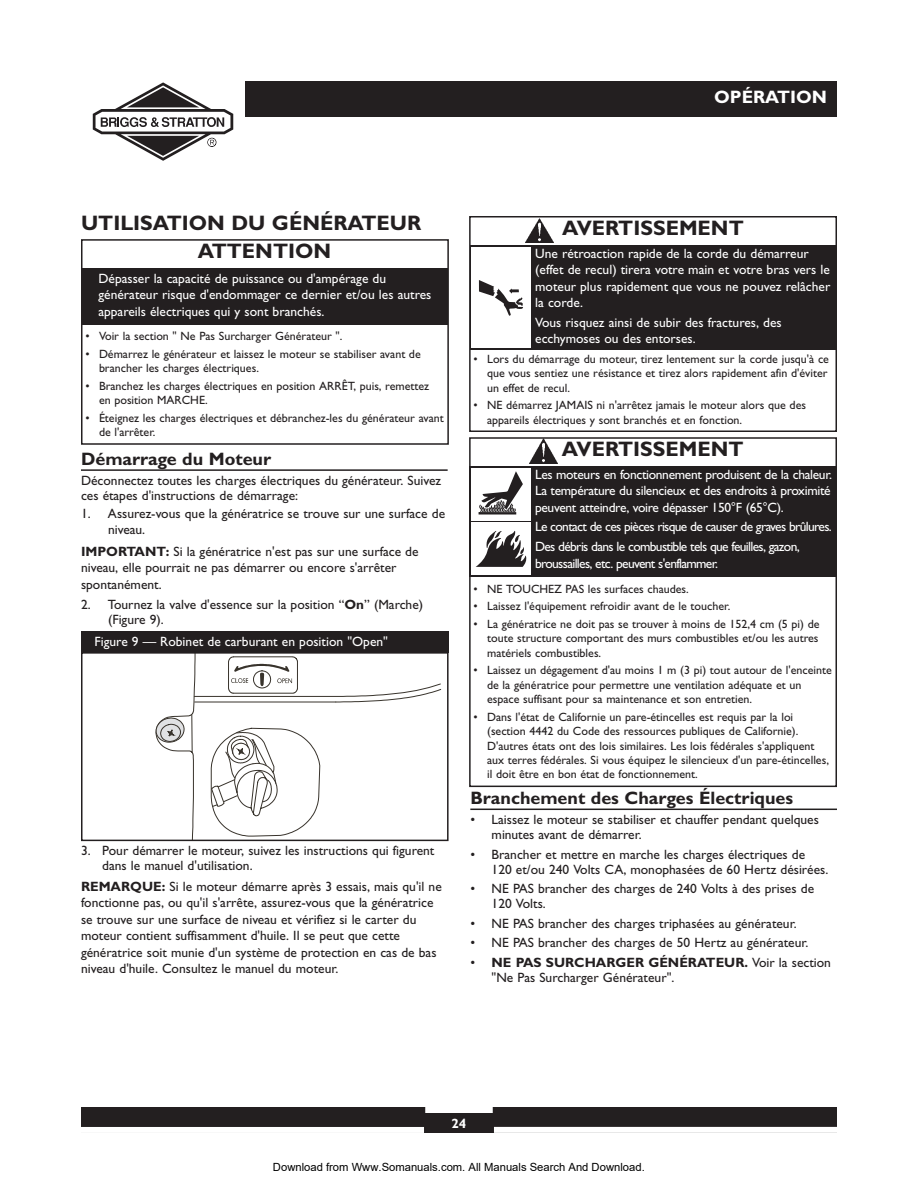
<style>
.page{position:relative;width:918px;height:1188px;background:#fff}
.page>*{position:absolute;margin:0;border:0;box-sizing:border-box;transform-origin:0 0}
.t1{font:700 21px "Gill Sans";color:#231f20}
.t2{font:700 18px "Gill Sans";color:#231f20}
.t3{font:700 18px "Gill Sans";color:#fff}
.t4{font:13.5px/15px "Gill Sans";color:#231f20}
.t5{font:13.5px/16.5px "Gill Sans";color:#fff}
.t6{font:13.5px/19.8px "Gill Sans";letter-spacing:-.05em;color:#fff}
.t7{font:700 13.5px "Gill Sans";color:#fff}
.t8{font:12px/14.4px "Gill Sans";color:#231f20}
.t9{font:11.25px "Arial";color:#000}
.s1{font-weight:700}
</style>
<div class="page">
<hr style="left:81px;top:469px;width:367px;height:2px;background:#231f20">
<hr style="left:470px;top:809px;width:367px;height:1px;background:#231f20">
<div style="left:245px;top:81px;width:592px;height:36px;background:#231f20"></div>
<svg style="left:93px;top:82px;width:140px;height:79px"></svg>
<div style="left:81px;top:1107px;width:756px;height:26px;background:#231f20"></div>
<div style="left:425px;top:1107px;width:68px;height:6px;background:#fff"></div>
<div style="left:494px;top:1127px;width:343px;height:6px;background:#fff"></div>
<div style="left:81px;top:1127px;width:343px;height:6px;background:#fff"></div>
<div style="left:81px;top:239px;width:368px;height:206px;border:2px solid #231f20"></div>
<div style="left:82px;top:268px;width:366px;height:56px;background:#231f20"></div>
<div style="left:469px;top:216px;width:368px;height:216px;border:2px solid #231f20"></div>
<div style="left:471px;top:245px;width:365px;height:105px;background:#231f20"></div>
<img style="left:525px;top:218px;width:28px;height:25px">
<div style="left:471px;top:248px;width:60px;height:100px;background:#fff"></div>
<svg style="left:479px;top:280px;width:44px;height:36px"></svg>
<div style="left:469px;top:437px;width:368px;height:350px;border:2px solid #231f20"></div>
<div style="left:470px;top:466px;width:366px;height:111px;background:#231f20"></div>
<img style="left:529px;top:439px;width:29px;height:25px">
<div style="left:471px;top:468px;width:60px;height:52px;background:#fff"></div>
<svg style="left:479px;top:471px;width:44px;height:41px"></svg>
<div style="left:479px;top:512px;width:37px;height:2px;border:1px solid #231f20"></div>
<div style="left:471px;top:523px;width:60px;height:52px;background:#fff"></div>
<svg style="left:476px;top:531px;width:50px;height:36px"></svg>
<svg style="left:155px;top:655px;width:287px;height:183px"></svg>
<div style="left:81px;top:652px;width:368px;height:189px;border:2px solid #231f20"></div>
<div style="left:81px;top:631px;width:368px;height:21px;background:#231f20"></div>
<h2 class="t3" style="left:714px;top:91px;width:114px">OPÉRATION</h2>
<h1 class="t1" style="left:81px;top:216px;width:342px">UTILISATION DU GÉNÉRATEUR</h1>
<h1 class="t1" style="left:198px;top:244px;width:135px">ATTENTION</h1>
<p class="t5" style="left:98px;top:272px;width:334px">Dépasser la capacité de puissance ou d'ampérage du générateur risque d'endommager ce dernier et/ou les autres appareils électriques qui y sont branchés.</p>
<p class="t8" style="left:86px;top:330px;width:258px">• Voir la section " Ne Pas Surcharger Générateur ".</p>
<p class="t8" style="left:99px;top:348px;width:323px;text-indent:-14px">• Démarrez le générateur et laissez le moteur se stabiliser avant de brancher les charges électriques.</p>
<p class="t8" style="left:99px;top:380px;width:332px;text-indent:-14px">• Branchez les charges électriques en position ARRÊT, puis, remettez en position MARCHE.</p>
<p class="t8" style="left:99px;top:412px;width:346px;text-indent:-14px">• Éteignez les charges électriques et débranchez-les du générateur avant de l'arrêter.</p>
<h2 class="t2" style="left:81px;top:452px;width:192px">Démarrage du Moteur</h2>
<p class="t4" style="left:81px;top:475px;width:362px">Déconnectez toutes les charges électriques du générateur. Suivez ces étapes d'instructions de démarrage:</p>
<p class="t4" style="left:108px;top:507px;width:339px;line-height:16.2px;text-indent:-27px">1. Assurez-vous que la génératrice se trouve sur une surface de niveau.</p>
<p class="t4" style="left:81px;top:545px;width:339px;line-height:16.5px"><span class="s1">IMPORTANT:</span> Si la génératrice n'est pas sur une surface de niveau, elle pourrait ne pas démarrer ou encore s'arrêter spontanément.</p>
<p class="t4" style="left:108px;top:599px;width:317px;text-indent:-27px">2. Tournez la valve d'essence sur la position “<span class="s1">On</span>” (Marche) (Figure 9).</p>
<p class="t5" style="left:94px;top:635px;width:295px">Figure 9 — Robinet de carburant en position "Open"</p>
<p class="t4" style="left:102px;top:844px;width:334px;text-indent:-21px">3. Pour démarrer le moteur, suivez les instructions qui figurent dans le manuel d'utilisation.</p>
<p class="t4" style="left:81px;top:879px;width:362px;line-height:16.5px"><span class="s1">REMARQUE:</span> Si le moteur démarre après 3 essais, mais qu'il ne fonctionne pas, ou qu'il s'arrête, assurez-vous que la génératrice se trouve sur une surface de niveau et vérifiez si le carter du moteur contient suffisamment d'huile. Il se peut que cette génératrice soit munie d'un système de protection en cas de bas niveau d'huile. Consultez le manuel du moteur.</p>
<h1 class="t1" style="left:562px;top:221px;width:183px">AVERTISSEMENT</h1>
<p class="t5" style="left:535px;top:246px;width:297px">Une rétroaction rapide de la corde du démarreur (effet de recul) tirera votre main et votre bras vers le moteur plus rapidement que vous ne pouvez relâcher la corde.</p>
<p class="t5" style="left:535px;top:316px;width:248px">Vous risquez ainsi de subir des fractures, des ecchymoses ou des entorses.</p>
<p class="t8" style="left:487px;top:353px;width:343px;text-align:justify;text-indent:-14px">• Lors du démarrage du moteur, tirez lentement sur la corde jusqu'à ce que vous sentiez une résistance et tirez alors rapidement afin d'éviter un effet de recul.</p>
<p class="t8" style="left:487px;top:399px;width:321px;text-indent:-14px">• NE démarrez JAMAIS ni n'arrêtez jamais le moteur alors que des appareils électriques y sont branchés et en fonction.</p>
<h1 class="t1" style="left:562px;top:442px;width:183px">AVERTISSEMENT</h1>
<p class="t5" style="left:535px;top:467px;width:298px;text-align:justify">Les moteurs en fonctionnement produisent de la chaleur.<br>La température du silencieux et des endroits à proximité peuvent atteindre, voire dépasser 150°F (65°C).</p>
<p class="t6" style="left:535px;top:518px;width:298px">Le contact de ces pièces risque de causer de graves brûlures.<br>Des débris dans le combustible tels que feuilles, gazon,</p>
<p class="t6" style="left:535px;top:555px;width:185px">broussailles, etc. peuvent s'enflammer.</p>
<p class="t8" style="left:474px;top:583px;width:217px">• NE TOUCHEZ PAS les surfaces chaudes.</p>
<p class="t8" style="left:474px;top:600px;width:258px">• Laissez l'équipement refroidir avant de le toucher.</p>
<p class="t8" style="left:487px;top:618px;width:334px;text-align:justify;text-indent:-14px">• La génératrice ne doit pas se trouver à moins de 152,4 cm (5 pi) de toute structure comportant des murs combustibles et/ou les autres matériels combustibles.</p>
<p class="t8" style="left:487px;top:665px;width:346px;text-indent:-14px">• Laissez un dégagement d'au moins 1 m (3 pi) tout autour de l'enceinte de la génératrice pour permettre une ventilation adéquate et un espace suffisant pour sa maintenance et son entretien.</p>
<p class="t8" style="left:487px;top:711px;width:343px;text-indent:-14px">• Dans l'état de Californie un pare-étincelles est requis par la loi (section 4442 du Code des ressources publiques de Californie).<br>D'autres états ont des lois similaires. Les lois fédérales s'appliquent aux terres fédérales. Si vous équipez le silencieux d'un pare-étincelles, il doit être en bon état de fonctionnement.</p>
<h2 class="t2" style="left:470px;top:792px;width:324px">Branchement des Charges Électriques</h2>
<p class="t4" style="left:492px;top:814px;width:329px;text-indent:-21px">• Laissez le moteur se stabiliser et chauffer pendant quelques minutes avant de démarrer.</p>
<p class="t4" style="left:492px;top:848px;width:338px;text-indent:-21px">• Brancher et mettre en marche les charges électriques de<br>120 et/ou 240 Volts CA, monophasées de 60 Hertz désirées.</p>
<p class="t4" style="left:492px;top:883px;width:324px;text-indent:-21px">• NE PAS brancher des charges de 240 Volts à des prises de<br>120 Volts.</p>
<p class="t4" style="left:470px;top:917px;width:328px">• NE PAS brancher des charges triphasées au générateur.</p>
<p class="t4" style="left:470px;top:937px;width:340px">• NE PAS brancher des charges de 50 Hertz au générateur.</p>
<p class="t4" style="left:492px;top:956px;width:341px;text-indent:-21px">• <span class="s1">NE PAS SURCHARGER GÉNÉRATEUR.</span> Voir la section "Ne Pas Surcharger Générateur".</p>
<p class="t7" style="left:452px;top:1119px;width:16px">24</p>
<p class="t9" style="left:273px;top:1160px;width:373px">Download from Www.Somanuals.com. All Manuals Search And Download.</p>
</div>
